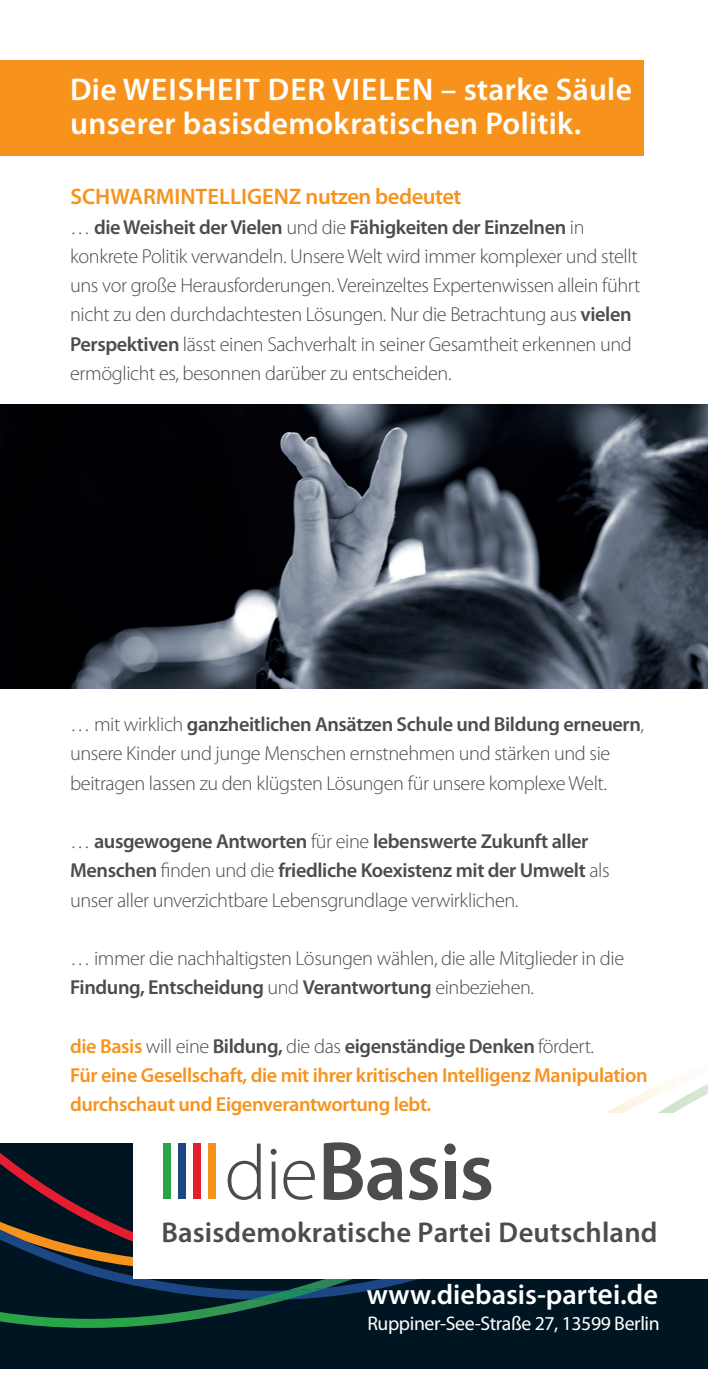
<style>
.page{position:relative;width:708px;height:1378px;background:#fff}
.page>*{position:absolute;margin:0;border:0;box-sizing:border-box;transform-origin:0 0}
.t1{font:600 31.5px/33.3px "Myriad Pro";letter-spacing:.01em;color:#fff}
.t2{font:600 28.57px "Myriad Pro";letter-spacing:.005em;color:#4b4c4d}
.t3{font:600 28.35px "Myriad Pro";color:#fff}
.t4{font:600 22.5px "Myriad Pro";color:#f7931d}
.t5{font:300 20.25px/29.2px "Myriad Pro";letter-spacing:-.02em;color:#4b4c4d}
.t6{font:600 20.25px/29.2px "Myriad Pro";letter-spacing:-.02em;color:#4b4c4d}
.t7{font:600 20.25px/29.2px "Myriad Pro";letter-spacing:-.02em;color:#f7931d}
.t8{font:19.8px "Myriad Pro";letter-spacing:-.02em;color:#fff}
.s1{font-weight:600}
.s2{font-weight:300}
.s3{font-weight:300;color:#4b4c4d}
.s4{color:#4b4c4d}
.s5{font-size:29.93px}
</style>
<div class="page">
<img style="left:0;top:405px;width:708px;height:284px">
<div style="left:0;top:1143px;width:708px;height:225px;background:#001522"></div>
<div style="left:0;top:61px;width:643px;height:95px;background:#f7931d"></div>
<svg style="left:606px;top:1079px;width:102px;height:34px"></svg>
<svg style="left:0;top:1152px;width:627px;height:176px"></svg>
<svg style="left:250px;top:1287px;width:77px;height:13px"></svg>
<div style="left:133px;top:1113px;width:575px;height:165px;background:#fff"></div>
<svg style="left:227px;top:1143px;width:265px;height:58px"></svg>
<svg style="left:228px;top:1143px;width:33px;height:57px"></svg>
<hr style="left:272px;top:1161px;width:3px;height:38px;background:#4b4c4d">
<svg style="left:283px;top:1160px;width:32px;height:40px"></svg>
<div style="left:208px;top:1143px;width:8px;height:56px;background:#f7931d"></div>
<div style="left:193px;top:1143px;width:8px;height:56px;background:#e41d2f"></div>
<div style="left:178px;top:1143px;width:8px;height:56px;background:#1c4784"></div>
<div style="left:163px;top:1143px;width:8px;height:56px;background:#29a449"></div>
<svg style="left:271px;top:1149px;width:6px;height:6px"></svg>
<svg style="left:324px;top:1142px;width:78px;height:58px"></svg>
<svg style="left:409px;top:1157px;width:29px;height:43px"></svg>
<div style="left:445px;top:1161px;width:10px;height:38px;background:#4b4c4d"></div>
<svg style="left:462px;top:1157px;width:29px;height:43px"></svg>
<div style="left:444px;top:1143px;width:12px;height:11px;background:#4b4c4d;border-radius:50%"></div>
<h1 class="t1" style="left:70px;top:74px;width:563px">Die WEISHEIT DER VIELEN – starke Säule unserer basisdemokratischen Politik.</h1>
<p class="t4" style="left:70px;top:184px;width:393px">SCHWARMINTELLIGENZ nutzen bedeutet</p>
<p class="t5" style="left:70px;top:213px;width:572px">… <span class="s1">die Weisheit der Vielen</span> und die <span class="s1">Fähigkeiten der Einzelnen</span> in konkrete Politik verwandeln. Unsere Welt wird immer komplexer und stellt uns vor große Herausforderungen. Vereinzeltes Expertenwissen allein führt nicht zu den durchdachtesten Lösungen. Nur die Betrachtung aus <span class="s1">vielen Perspektiven</span> lässt einen Sachverhalt in seiner Gesamtheit erkennen und ermöglicht es, besonnen darüber zu entscheiden.</p>
<p class="t5" style="left:70px;top:710px;width:575px">… mit wirklich <span class="s1">ganzheitlichen Ansätzen Schule und Bildung erneuern</span>, unsere Kinder und junge Menschen ernstnehmen und stärken und sie beitragen lassen zu den klügsten Lösungen für unsere komplexe Welt.</p>
<p class="t6" style="left:70px;top:827px;width:541px"><span class="s2">…</span> ausgewogene Antworten <span class="s2">für eine</span> lebenswerte Zukunft aller<br>Menschen <span class="s2">finden und die</span> friedliche Koexistenz mit der Umwelt <span class="s2">als unser aller unverzichtbare Lebensgrundlage verwirklichen.</span></p>
<p class="t5" style="left:70px;top:944px;width:556px">… immer die nachhaltigsten Lösungen wählen, die alle Mitglieder in die<br><span class="s1">Findung, Entscheidung</span> und <span class="s1">Verantwortung</span> einbeziehen.</p>
<p class="t7" style="left:70px;top:1031px;width:579px">die Basis <span class="s3">will eine</span> <span class="s4">Bildung,</span> <span class="s3">die das</span> <span class="s4">eigenständige Denken</span> <span class="s3">fördert.<br></span>Für eine Gesellschaft, die mit ihrer kritischen Intelligenz Manipulation durchschaut und Eigenverantwortung lebt.</p>
<h2 class="t2" style="left:161px;top:1214px;width:498px">Basisdemokratische Partei Deutschland</h2>
<h3 class="t3" style="left:367px;top:1278px;width:293px">www.diebasis-part<span class="s5">e</span>i.de</h3>
<p class="t8" style="left:367px;top:1312px;width:294px">Ruppiner-See-Straße 27, 13599 Berlin</p>
</div>
